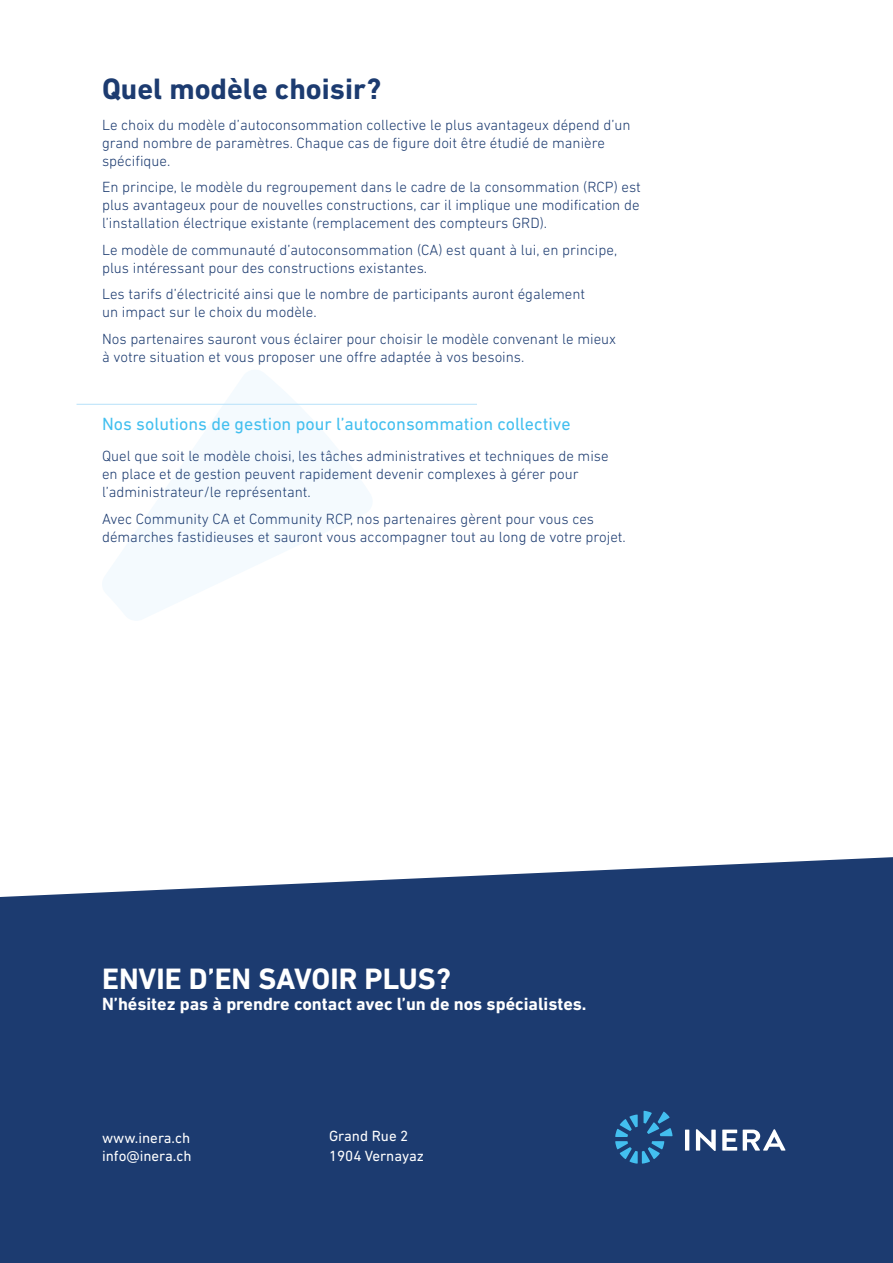
<style>
.page{position:relative;width:893px;height:1263px;background:#fff}
.page>*{position:absolute;margin:0;border:0;box-sizing:border-box;transform-origin:0 0}
.t1{font:700 30px "DIN Next LT Pro";color:#fff}
.titre_1{font:700 30px "DIN Next LT Pro";color:#1c3b70}
.titre_3{font:18px "DIN Next LT Pro";color:#42bfef}
.t2{font:700 18px "DIN Next LT Pro";color:#fff}
.txt_courant{font:300 15px/18px "DIN Next LT Pro";color:#1c3b70}
.Paragraph_Style1{font:15px "DIN Next LT Pro";color:#fff}
.Paragraph_Style13{font:15px "DIN Next LT Pro";color:#fff}
</style>
<div class="page">
<svg style="left:101px;top:370px;width:272px;height:250px"></svg>
<hr style="left:77px;top:404px;width:400px;height:1px;background:#b6e1f9">
<div style="left:0;top:857px;width:893px;height:406px;background:#1c3b70"></div>
<hr style="left:685px;top:1129px;width:4px;height:21px;background:#fff">
<svg style="left:696px;top:1129px;width:20px;height:22px"></svg>
<svg style="left:722px;top:1129px;width:15px;height:21px"></svg>
<svg style="left:743px;top:1129px;width:43px;height:21px"></svg>
<svg style="left:615px;top:1111px;width:57px;height:52px;background:#276195"></svg>
<p class="titre_1" style="left:102px;top:71px;width:281px">Quel modèle choisir?</p>
<p class="txt_courant" style="left:102px;top:116px;width:530px">Le choix du modèle d’autoconsommation collective le plus avantageux dépend d’un grand nombre de paramètres. Chaque cas de figure doit être étudié de manière spécifique.</p>
<p class="txt_courant" style="left:102px;top:178px;width:540px;text-align:justify">En principe, le modèle du regroupement dans le cadre de la consommation (RCP) est plus avantageux pour de nouvelles constructions, car il implique une modification de l’installation électrique existante (remplacement des compteurs GRD).</p>
<p class="txt_courant" style="left:102px;top:241px;width:517px">Le modèle de communauté d’autoconsommation (CA) est quant à lui, en principe, plus intéressant pour des constructions existantes.</p>
<p class="txt_courant" style="left:102px;top:285px;width:485px">Les tarifs d’électricité ainsi que le nombre de participants auront également un impact sur le choix du modèle.</p>
<p class="txt_courant" style="left:102px;top:330px;width:516px">Nos partenaires sauront vous éclairer pour choisir le modèle convenant le mieux à votre situation et vous proposer une offre adaptée à vos besoins.</p>
<p class="titre_3" style="left:102px;top:414px;width:470px">Nos solutions de gestion pour l’autoconsommation collective</p>
<p class="txt_courant" style="left:102px;top:447px;width:508px">Quel que soit le modèle choisi, les tâches administratives et techniques de mise en place et de gestion peuvent rapidement devenir complexes à gérer pour l’administrateur/le représentant.</p>
<p class="txt_courant" style="left:102px;top:509px;width:525px">Avec Community CA et Community RCP, nos partenaires gèrent pour vous ces démarches fastidieuses et sauront vous accompagner tout au long de votre projet.</p>
<p class="t1" style="left:102px;top:961px;width:351px">ENVIE D’EN SAVOIR PLUS?</p>
<p class="t2" style="left:102px;top:994px;width:486px">N’hésitez pas à prendre contact avec l’un de nos spécialistes.</p>
<p class="Paragraph_Style1" style="left:102px;top:1129px;width:90px">www.inera.ch</p>
<p class="Paragraph_Style1" style="left:102px;top:1147px;width:91px">info@inera.ch</p>
<p class="Paragraph_Style13" style="left:329px;top:1128px;width:81px">Grand Rue 2</p>
<p class="Paragraph_Style13" style="left:329px;top:1147px;width:97px">1904 Vernayaz</p>
</div>
